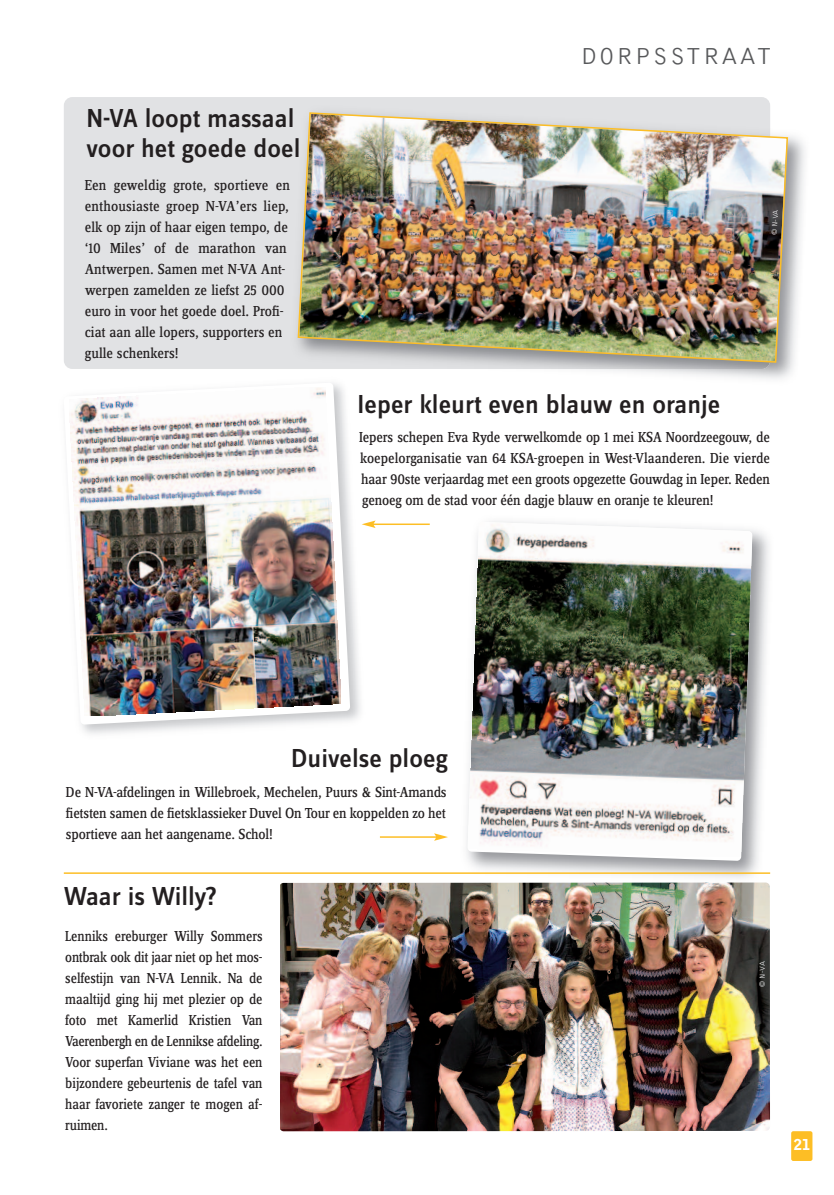
<style>
.page{position:relative;width:834px;height:1195px;background:#fff}
.page>*{position:absolute;margin:0;border:0;box-sizing:border-box;transform-origin:0 0}
.t1{font:500 27px/30px "Zine Sans Dis";color:#231f20}
.t2{font:300 24px "Bell Gothic Std";letter-spacing:.1em;color:#57585a}
.t3{font:15px/21px "Zine Serif Dis";letter-spacing:-.005em;color:#231f20;text-align:justify}
.t4{font:15px/21px "Zine Serif Dis";letter-spacing:-.005em;color:#231f20;text-align:justify;scale:.96 1}
.t5{font:900 15px "Bell Gothic Std";color:#fff}
.t6{font:300 7.5px "Bell Gothic Std";color:#ededee}
</style>
<div class="page">
<svg style="left:467px;top:526px;width:285px;height:335px"></svg>
<img style="left:469px;top:522px;width:282px;height:335px">
<svg style="left:64px;top:383px;width:286px;height:342px"></svg>
<img style="left:69px;top:386px;width:272px;height:329px">
<div style="left:64px;top:97px;width:706px;height:272px;background:#e1e2e4;border-radius:9px"></div>
<div style="left:791px;top:1131px;width:21px;height:30px;background:#fdbe25;border-radius:2px"></div>
<img style="left:297px;top:112px;width:491px;height:252px">
<img style="left:280px;top:882px;width:489px;height:249px;border-radius:4px">
<hr style="left:64px;top:872px;width:706px;height:2px;background:#fdbe25">
<hr style="left:373px;top:523px;width:56px;height:2px;background:#fdbe25">
<svg style="left:361px;top:520px;width:14px;height:8px"></svg>
<hr style="left:380px;top:836px;width:56px;height:2px;background:#fdbe25">
<svg style="left:434px;top:833px;width:14px;height:8px"></svg>
<h1 class="t1" style="left:86px;top:105px;width:216px">N-VA loopt massaal voor het goede doel</h1>
<p class="t3" style="left:85px;top:176px;width:207px;text-align:left">Een geweldig grote, sportieve en enthousiaste groep N-VA’ers liep, elk op zijn of haar eigen tempo, de ‘10 Miles’ of de marathon van<br>Antwerpen. Samen met N-VA Ant&shy;werpen zamelden ze liefst 25 000 euro in voor het goede doel. Profi&shy;ciat aan alle lopers, supporters en gulle schenkers!</p>
<h2 class="t2" style="left:581px;top:47px;width:192px">DORPSSTRAAT</h2>
<p class="t6" style="left:771px;top:235px;width:27px;rotate:-87deg">© N-VA</p>
<h1 class="t1" style="left:357px;top:391px;width:364px">Ieper kleurt even blauw en oranje</h1>
<p class="t3" style="left:359px;top:428px;width:412px">Iepers schepen Eva Ryde verwelkomde op 1 mei KSA Noordzeegouw, de koepelorganisatie van 64 KSA-groepen in West-Vlaanderen. Die vierde haar 90ste verjaardag met een groots opgezette Gouwdag in Ieper. Reden genoeg om de stad voor één dagje blauw en oranje te kleuren!</p>
<h1 class="t1" style="left:291px;top:746px;width:158px">Duivelse ploeg</h1>
<p class="t3" style="left:66px;top:783px;width:382px">De N-VA-afdelingen in Willebroek, Mechelen, Puurs &amp; Sint-Amands fietsten samen de fietsklassieker Duvel On Tour en koppelden zo het sportieve aan het aangename. Schol!</p>
<h1 class="t1" style="left:64px;top:883px;width:155px">Waar is Willy?</h1>
<p class="t4" style="left:65px;top:927px;width:207px">Lenniks ereburger Willy Sommers ontbrak ook dit jaar niet op het mos&shy;selfestijn van N-VA Lennik. Na de maaltijd ging hij met plezier op de foto met Kamerlid Kristien Van Vaerenbergh en de Lennikse afdeling.<br>Voor superfan Viviane was het een bijzondere gebeurtenis de tafel van haar favoriete zanger te mogen af&shy;ruimen.</p>
<p class="t6" style="left:759px;top:986px;width:27px;rotate:-90deg">© N-VA</p>
<p class="t5" style="left:793px;top:1139px;width:18px">21</p>
</div>
